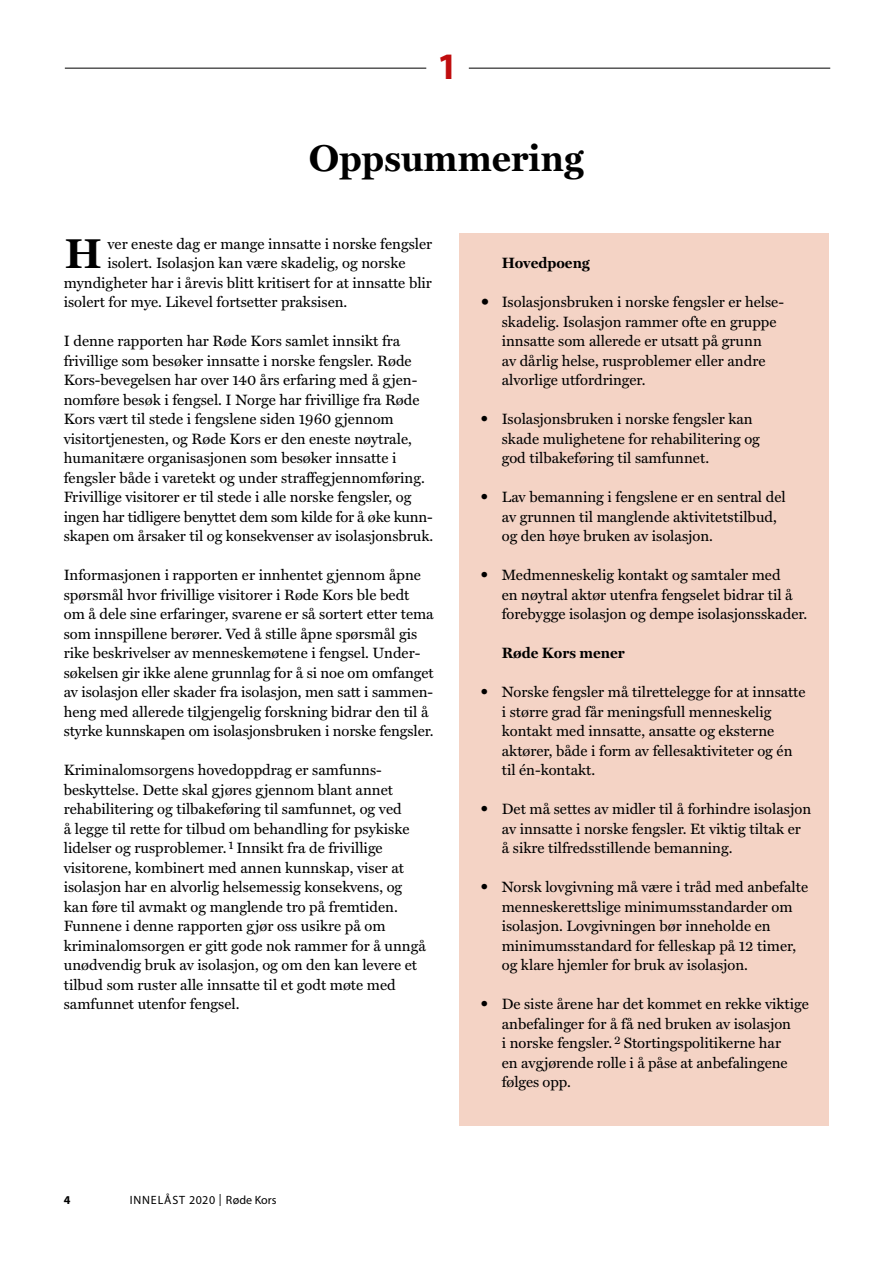
<style>
.page{position:relative;width:893px;height:1263px;background:#fff}
.page>*{position:absolute;margin:0;border:0;box-sizing:border-box;transform-origin:0 0}
.Anfang{font:700 42px "Miller Text";color:#000}
.Rubrik_27_pt{font:700 37.5px "Miller Text";color:#000}
.Rubrik_27_pt-2{font:700 37.5px "Myriad Pro";color:#c00d0e}
.Brödtext_10_pt{font:15px/19.5px "Miller Text";color:#000}
.Lista_box{font:15px/19.5px "Miller Text";color:#000}
.Lista_box-2{font:700 15px "Miller Text";color:#000}
.t1{font:12px "Myriad Pro";letter-spacing:.055em;color:#000}
.t2{font:700 12px "Myriad Pro";color:#000}
.s1{font-size:22.5px}
.s2{font-family:"Octavian MT SC";font-size:22.5px}
</style>
<div class="page">
<div style="left:459px;top:233px;width:370px;height:893px;background:#f4d3c5"></div>
<hr style="left:65px;top:68px;width:361px;height:1px;background:#000">
<hr style="left:469px;top:68px;width:361px;height:1px;background:#000">
<p class="Rubrik_27_pt-2" style="left:437px;top:42px;width:22px">1</p>
<p class="Rubrik_27_pt" style="left:309px;top:136px;width:277px">Oppsummering</p>
<p class="Brödtext_10_pt" style="left:107px;top:234px;width:326px">ver eneste dag er mange innsatte i norske fengsler</p>
<p class="Brödtext_10_pt" style="left:107px;top:253px;width:299px">isolert. Isolasjon kan være skadelig, og norske</p>
<p class="Brödtext_10_pt" style="left:64px;top:273px;width:370px">myndigheter har i årevis blitt kritisert for at innsatte blir</p>
<p class="Brödtext_10_pt" style="left:64px;top:292px;width:285px">isolert for mye. Likevel fortsetter praksisen.</p>
<p class="Brödtext_10_pt" style="left:64px;top:331px;width:371px">I denne rapporten har Røde Kors samlet innsikt fra frivillige som besøker innsatte i norske fengsler. Røde Kors-bevegelsen har over 140 års erfaring med å gjen&shy;nomføre besøk i fengsel. I Norge har frivillige fra Røde Kors vært til stede i fengslene siden 1960 gjennom visitortjenesten, og Røde Kors er den eneste nøytrale, humanitære organisasjonen som besøker innsatte i fengsler både i varetekt og under straffegjennomføring.<br>Frivillige visitorer er til stede i alle norske fengsler, og ingen har tidligere benyttet dem som kilde for å øke kunn&shy;skapen om årsaker til og konsekvenser av isolasjonsbruk.</p>
<p class="Brödtext_10_pt" style="left:64px;top:565px;width:371px">Informasjonen i rapporten er innhentet gjennom åpne spørsmål hvor frivillige visitorer i Røde Kors ble bedt om å dele sine erfaringer, svarene er så sortert etter tema som innspillene berører. Ved å stille åpne spørsmål gis rike beskrivelser av menneskemøtene i fengsel. Under&shy;søkelsen gir ikke alene grunnlag for å si noe om omfanget av isolasjon eller skader fra isolasjon, men satt i sammen&shy;heng med allerede tilgjengelig forskning bidrar den til å styrke kunnskapen om isolasjonsbruken i norske fengsler.</p>
<p class="Brödtext_10_pt" style="left:64px;top:760px;width:364px">Kriminalomsorgens hovedoppdrag er samfunns&shy;beskyttelse. Dette skal gjøres gjennom blant annet rehabilitering og tilbakeføring til samfunnet, og ved<br>å legge til rette for tilbud om behandling for psykiske lidelser og rusproblemer. <sup>1</sup> Innsikt fra de frivillige visitorene, kombinert med annen kunnskap, viser at isolasjon har en alvorlig helsemessig konsekvens, og kan føre til avmakt og manglende tro på fremtiden.<br>Funnene i denne rapporten gjør oss usikre på om kriminalomsorgen er gitt gode nok rammer for å unngå unødvendig bruk av isolasjon, og om den kan levere et tilbud som ruster alle innsatte til et godt møte med samfunnet utenfor fengsel.</p>
<p class="Anfang" style="left:65px;top:229px;width:39px">H</p>
<p class="t2" style="left:64px;top:1192px;width:8px">4</p>
<p class="t1" style="left:130px;top:1193px;width:148px">INNELÅST 2020 | Røde Kors</p>
<p class="Lista_box-2" style="left:502px;top:254px;width:90px">Hovedpoeng</p>
<p class="Lista_box" style="left:502px;top:292px;width:284px;text-indent:-21px"><span class="s1">•</span> Isolasjonsbruken i norske fengsler er helse&shy;skadelig. Isolasjon rammer ofte en gruppe innsatte som allerede er utsatt på grunn<br>av dårlig helse, rusproblemer eller andre alvorlige utfordringer.</p>
<p class="Lista_box" style="left:502px;top:409px;width:260px;text-indent:-21px"><span class="s2">•</span> Isolasjonsbruken i norske fengsler kan skade mulighetene for rehabilitering og god tilbakeføring til samfunnet.</p>
<p class="Lista_box" style="left:502px;top:487px;width:285px;text-indent:-21px"><span class="s2">•</span> Lav bemanning i fengslene er en sentral del av grunnen til manglende aktivitetstilbud, og den høye bruken av isolasjon.</p>
<p class="Lista_box" style="left:502px;top:565px;width:307px;text-indent:-21px"><span class="s2">•</span> Medmenneskelig kontakt og samtaler med<br>en nøytral aktør utenfra fengselet bidrar til å forebygge isolasjon og dempe isolasjonsskader.</p>
<p class="Lista_box-2" style="left:502px;top:644px;width:124px">Røde Kors mener</p>
<p class="Lista_box" style="left:502px;top:682px;width:305px;text-indent:-21px"><span class="s2">•</span> Norske fengsler må tilrettelegge for at innsatte i større grad får meningsfull menneskelig kontakt med innsatte, ansatte og eksterne aktører, både i form av fellesaktiviteter og én til én-kontakt.</p>
<p class="Lista_box" style="left:502px;top:799px;width:311px;text-indent:-21px"><span class="s2">•</span> Det må settes av midler til å forhindre isolasjon av innsatte i norske fengsler. Et viktig tiltak er å sikre tilfredsstillende bemanning.</p>
<p class="Lista_box" style="left:502px;top:877px;width:308px;text-indent:-21px"><span class="s2">•</span> Norsk lovgivning må være i tråd med anbefalte menneskerettslige minimumsstandarder om isolasjon. Lovgivningen bør inneholde en minimumsstandard for felleskap på 12 timer, og klare hjemler for bruk av isolasjon.</p>
<p class="Lista_box" style="left:502px;top:994px;width:309px;text-indent:-21px"><span class="s2">•</span> De siste årene har det kommet en rekke viktige anbefalinger for å få ned bruken av isolasjon<br>i norske fengsler. <sup>2</sup> Stortingspolitikerne har<br>en avgjørende rolle i å påse at anbefalingene følges opp.</p>
</div>
